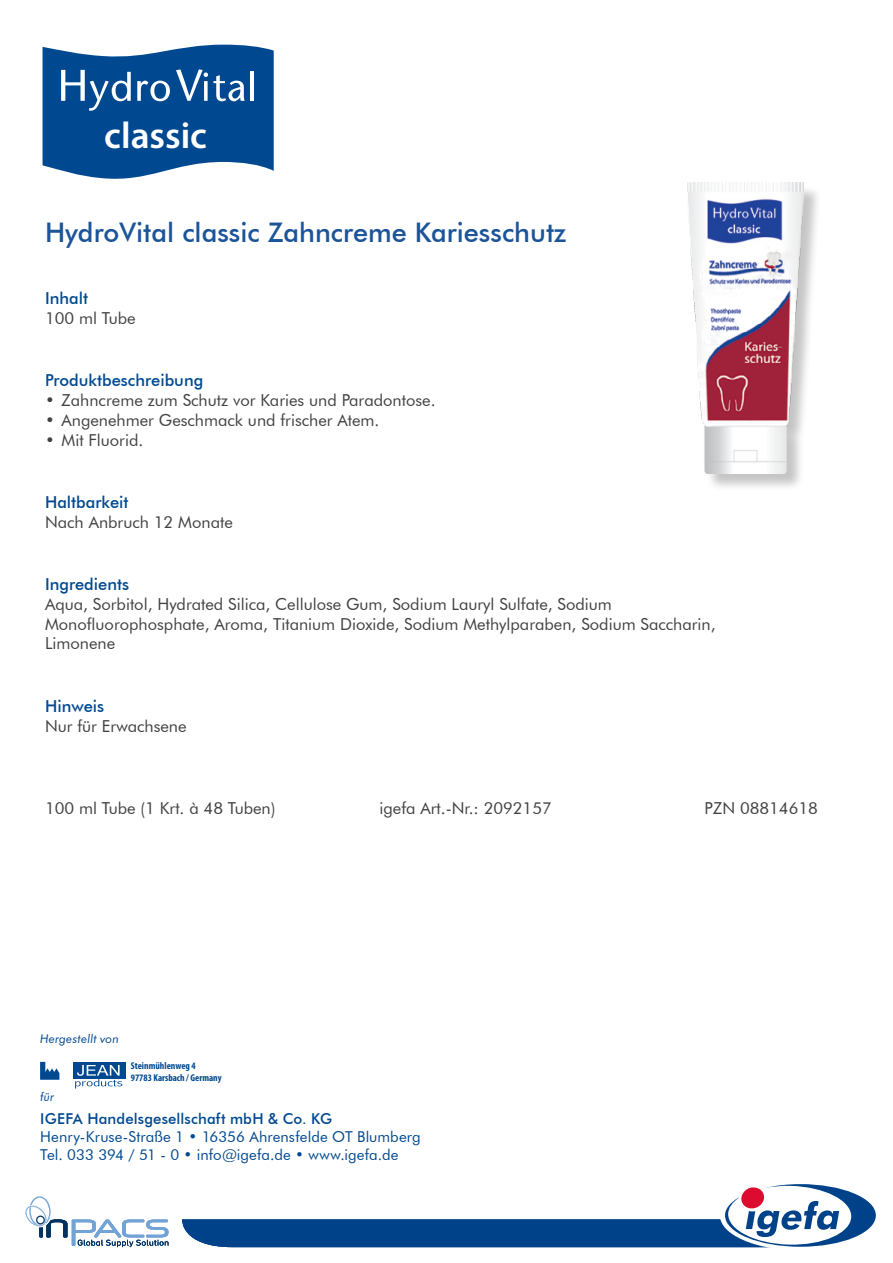
<style>
.page{position:relative;width:893px;height:1263px;background:#fff}
.page>*{position:absolute;margin:0;border:0;box-sizing:border-box;transform-origin:0 0}
.t1{font:600 37.35px "Myriad Pro";color:#fff}
.t2{font:500 27px "Futura BT";color:#1b5498}
.t3{font:16.5px/19.8px "Futura BT";color:#414042}
.t4{font:500 16.5px "Futura BT";color:#004990}
.t5{font:15px/18px "Futura BT";letter-spacing:.005em;color:#004990}
.t6{font:500 15px "Futura BT";letter-spacing:.01em;color:#004990}
.t7{font:italic 12px "Futura BT";letter-spacing:.01em;color:#004990}
.t8{font:700 condensed 9.9px/11.9px "Myriad Pro";color:#004990}
</style>
<div class="page">
<svg style="left:43px;top:45px;width:231px;height:134px;background:#2865a1"></svg>
<hr style="left:250px;top:72px;width:4px;height:29px;background:#fff">
<div style="left:73px;top:1062px;width:53px;height:16px;background:#004990"></div>
<svg style="left:40px;top:1062px;width:19px;height:18px"></svg>
<svg style="left:75px;top:1065px;width:47px;height:23px"></svg>
<div style="left:689px;top:185px;width:134px;height:307px;background:#000;opacity:.23"></div>
<img style="left:687px;top:183px;width:117px;height:290px">
<svg style="left:25px;top:1196px;width:143px;height:51px"></svg>
<svg style="left:182px;top:1184px;width:694px;height:63px"></svg>
<h1 class="t1" style="left:104px;top:112px;width:104px">classic</h1>
<h2 class="t2" style="left:45px;top:216px;width:523px">HydroVital classic Zahncreme Kariesschutz</h2>
<p class="t4" style="left:45px;top:288px;width:45px">Inhalt</p>
<p class="t3" style="left:45px;top:308px;width:92px">100 ml Tube</p>
<p class="t4" style="left:45px;top:370px;width:160px">Produktbeschreibung</p>
<p class="t3" style="left:45px;top:390px;width:392px">• Zahncreme zum Schutz vor Karies und Paradontose.</p>
<p class="t3" style="left:45px;top:410px;width:336px">• Angenehmer Geschmack und frischer Atem.</p>
<p class="t3" style="left:45px;top:430px;width:100px">• Mit Fluorid.</p>
<p class="t4" style="left:45px;top:492px;width:85px">Haltbarkeit</p>
<p class="t3" style="left:45px;top:512px;width:189px">Nach Anbruch 12 Monate</p>
<p class="t4" style="left:45px;top:574px;width:86px">Ingredients</p>
<p class="t3" style="left:45px;top:594px;width:672px">Aqua, Sorbitol, Hydrated Silica, Cellulose Gum, Sodium Lauryl Sulfate, Sodium<br>Monofluorophosphate, Aroma, Titanium Dioxide, Sodium Methylparaben, Sodium Saccharin,<br>Limonene</p>
<p class="t4" style="left:45px;top:696px;width:61px">Hinweis</p>
<p class="t3" style="left:45px;top:716px;width:143px">Nur für Erwachsene</p>
<p class="t3" style="left:45px;top:798px;width:232px">100 ml Tube (1 Krt. à 48 Tuben)</p>
<p class="t3" style="left:380px;top:798px;width:174px">igefa Art.-Nr.: 2092157</p>
<p class="t3" style="left:705px;top:798px;width:115px">PZN 08814618</p>
<p class="t7" style="left:40px;top:1031px;width:80px">Hergestellt von</p>
<p class="t7" style="left:40px;top:1089px;width:16px">für</p>
<p class="t8" style="left:131px;top:1059px;width:92px">Steinmühlenweg 4<br>97783 Karsbach / Germany</p>
<p class="t6" style="left:40px;top:1110px;width:294px">IGEFA Handelsgesellschaft mbH &amp; Co. KG</p>
<p class="t5" style="left:40px;top:1128px;width:382px">Henry-Kruse-Straße 1 • 16356 Ahrensfelde OT Blumberg<br>Tel. 033 394 / 51 - 0 • info@igefa.de • www.igefa.de</p>
</div>
